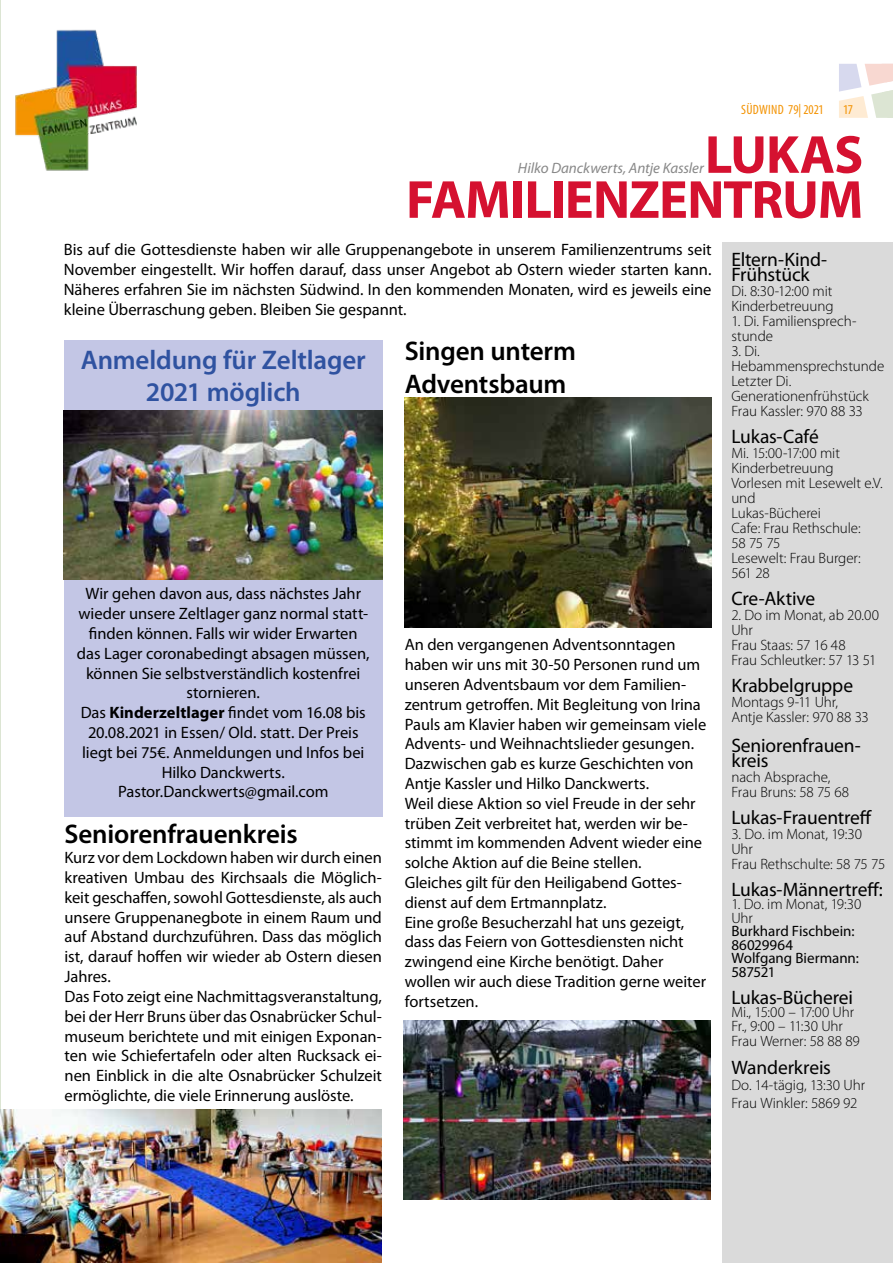
<style>
.page{position:relative;width:893px;height:1263px;background:#fff}
.page>*{position:absolute;margin:0;border:0;box-sizing:border-box;transform-origin:0 0}
.t1{font:700 54px/45px "Myriad Pro";letter-spacing:-.02em;color:#d51130;text-align:right}
.t2{font:600 27px/32.4px "Myriad Pro";letter-spacing:-.01em;color:#000}
.t3{font:600 27px/32.4px "Myriad Pro";letter-spacing:-.01em;color:#2f52a0;text-align:center}
.t4{font:19.5px/15px "Myriad Pro";letter-spacing:-.005em;color:#000}
.t5{font:16.5px/19.8px "Myriad Pro";letter-spacing:-.005em;color:#000}
.t6{font:300 15px/15px "Myriad Pro";letter-spacing:-.005em;color:#000}
.t7{font:15px/13.5px "Myriad Pro";color:#000}
.t8{font:italic 15px "Myriad Pro";color:#878787}
.t9{font:condensed 13.5px "Myriad Pro";letter-spacing:.015em;color:#f39200}
.s1{font-weight:700}
</style>
<div class="page">
<svg style="left:839px;top:64px;width:54px;height:54px"></svg>
<hr style="left:0;top:0;width:1px;height:822px;background:#dce5d3">
<hr style="left:0;top:822px;width:1px;height:441px;background:#dce5d3">
<img style="left:15px;top:29px;width:122px;height:142px">
<div style="left:723px;top:242px;width:170px;height:1021px;background:#dadada"></div>
<div style="left:64px;top:340px;width:319px;height:476px;background:#c3c6e5"></div>
<img style="left:64px;top:411px;width:319px;height:168px">
<img style="left:405px;top:398px;width:306px;height:230px">
<img style="left:404px;top:1020px;width:307px;height:179px">
<img style="left:0;top:1110px;width:382px;height:153px">
<p class="t9" style="left:741px;top:102px;width:84px">SÜDWIND 79| 2021</p>
<p class="t9" style="left:843px;top:102px;width:11px">17</p>
<h1 class="t1" style="left:406px;top:130px;width:459px">LUKAS<br>FAMILIENZENTRUM</h1>
<p class="t4" style="left:731px;top:251px;width:97px">Eltern-Kind-<br>Frühstück</p>
<p class="t6" style="left:731px;top:283px;width:104px">Di. 8:30-12:00 mit<br>Kinderbetreuung</p>
<p class="t6" style="left:731px;top:313px;width:127px">1. Di. Familiensprech&shy;stunde</p>
<p class="t6" style="left:731px;top:343px;width:154px">3. Di.<br>Hebammensprechstunde<br>Letzter Di.<br>Generationenfrühstück<br>Frau Kassler: 970 88 33</p>
<p class="t4" style="left:731px;top:428px;width:89px">Lukas-Café</p>
<p class="t6" style="left:731px;top:445px;width:153px">Mi. 15:00-17:00 mit<br>Kinderbetreuung<br>Vorlesen mit Lesewelt e.V. und<br>Lukas-Bücherei<br>Cafe: Frau Rethschule:<br>58 75 75<br>Lesewelt: Frau Burger:<br>561 28</p>
<p class="t4" style="left:731px;top:590px;width:85px">Cre-Aktive</p>
<p class="t6" style="left:731px;top:607px;width:149px">2. Do im Monat, ab 20.00<br>Uhr<br>Frau Staas: 57 16 48<br>Frau Schleutker: 57 13 51</p>
<p class="t4" style="left:731px;top:677px;width:123px">Krabbelgruppe</p>
<p class="t6" style="left:731px;top:694px;width:139px">Montags 9-11 Uhr,<br>Antje Kassler: 970 88 33</p>
<p class="t4" style="left:731px;top:737px;width:131px">Seniorenfrauen&shy;kreis</p>
<p class="t6" style="left:731px;top:769px;width:119px">nach Absprache,<br>Frau Bruns: 58 75 68</p>
<p class="t4" style="left:731px;top:809px;width:142px">Lukas-Frauentreff</p>
<p class="t6" style="left:731px;top:826px;width:155px">3. Do. im Monat, 19:30<br>Uhr<br>Frau Rethschulte: 58 75 75</p>
<p class="t4" style="left:731px;top:881px;width:153px">Lukas-Männertreff:</p>
<p class="t6" style="left:731px;top:897px;width:131px;line-height:13.5px">1. Do. im Monat, 19:30<br>Uhr</p>
<p class="t7" style="left:731px;top:924px;width:129px">Burkhard Fischbein:<br>86029964<br>Wolfgang Biermann:<br>587521</p>
<p class="t4" style="left:731px;top:989px;width:123px">Lukas-Bücherei</p>
<p class="t6" style="left:731px;top:1005px;width:124px;line-height:13.5px">Mi., 15:00 – 17:00 Uhr<br>Fr., 9:00 – 11:30 Uhr</p>
<p class="t6" style="left:731px;top:1033px;width:130px">Frau Werner: 58 88 89</p>
<p class="t4" style="left:731px;top:1060px;width:101px">Wanderkreis</p>
<p class="t6" style="left:731px;top:1076px;width:135px;line-height:18px">Do. 14-tägig, 13:30 Uhr<br>Frau Winkler: 5869 92</p>
<p class="t8" style="left:518px;top:158px;width:187px">Hilko Danckwerts, Antje Kassler</p>
<p class="t5" style="left:64px;top:240px;width:649px;text-align:justify">Bis auf die Gottesdienste haben wir alle Gruppenangebote in unserem Familienzentrums seit November eingestellt. Wir hoffen darauf, dass unser Angebot ab Ostern wieder starten kann.<br>Näheres erfahren Sie im nächsten Südwind. In den kommenden Monaten, wird es jeweils eine kleine Überraschung geben. Bleiben Sie gespannt.</p>
<h2 class="t2" style="left:405px;top:334px;width:173px">Singen unterm<br>Adventsbaum</h2>
<h2 class="t3" style="left:81px;top:343px;width:286px">Anmeldung für Zeltlager<br>2021 möglich</h2>
<p class="t5" style="left:77px;top:584px;width:294px;text-align:center">Wir gehen davon aus, dass nächstes Jahr wieder unsere Zeltlager ganz normal statt&shy;finden können. Falls wir wider Erwarten das Lager coronabedingt absagen müssen, können Sie selbstverständlich kostenfrei stornieren.<br>Das <span class="s1">Kinderzeltlager</span> findet vom 16.08 bis 20.08.2021 in Essen/ Old. statt. Der Preis liegt bei 75€. Anmeldungen und Infos bei Hilko Danckwerts.<br>Pastor.Danckwerts@gmail.com</p>
<h2 class="t2" style="left:65px;top:817px;width:235px">Seniorenfrauenkreis</h2>
<p class="t5" style="left:65px;top:847px;width:319px">Kurz vor dem Lockdown haben wir durch einen kreativen Umbau des Kirchsaals die Möglich&shy;keit geschaffen, sowohl Gottesdienste, als auch unsere Gruppenanegbote in einem Raum und auf Abstand durchzuführen. Dass das möglich ist, darauf hoffen wir wieder ab Ostern diesen Jahres.<br>Das Foto zeigt eine Nachmittagsveranstaltung, bei der Herr Bruns über das Osnabrücker Schul&shy;museum berichtete und mit einigen Exponan&shy;ten wie Schiefertafeln oder alten Rucksack ei&shy;nen Einblick in die alte Osnabrücker Schulzeit ermöglichte, die viele Erinnerung auslöste.</p>
<p class="t5" style="left:405px;top:635px;width:303px">An den vergangenen Adventsonntagen haben wir uns mit 30-50 Personen rund um unseren Adventsbaum vor dem Familien&shy;zentrum getroffen. Mit Begleitung von Irina Pauls am Klavier haben wir gemeinsam viele Advents- und Weihnachtslieder gesungen.<br>Dazwischen gab es kurze Geschichten von Antje Kassler und Hilko Danckwerts.<br>Weil diese Aktion so viel Freude in der sehr trüben Zeit verbreitet hat, werden wir be&shy;stimmt im kommenden Advent wieder eine solche Aktion auf die Beine stellen.<br>Gleiches gilt für den Heiligabend Gottes&shy;dienst auf dem Ertmannplatz.<br>Eine große Besucherzahl hat uns gezeigt, dass das Feiern von Gottesdiensten nicht zwingend eine Kirche benötigt. Daher wollen wir auch diese Tradition gerne weiter fortsetzen.</p>
</div>
